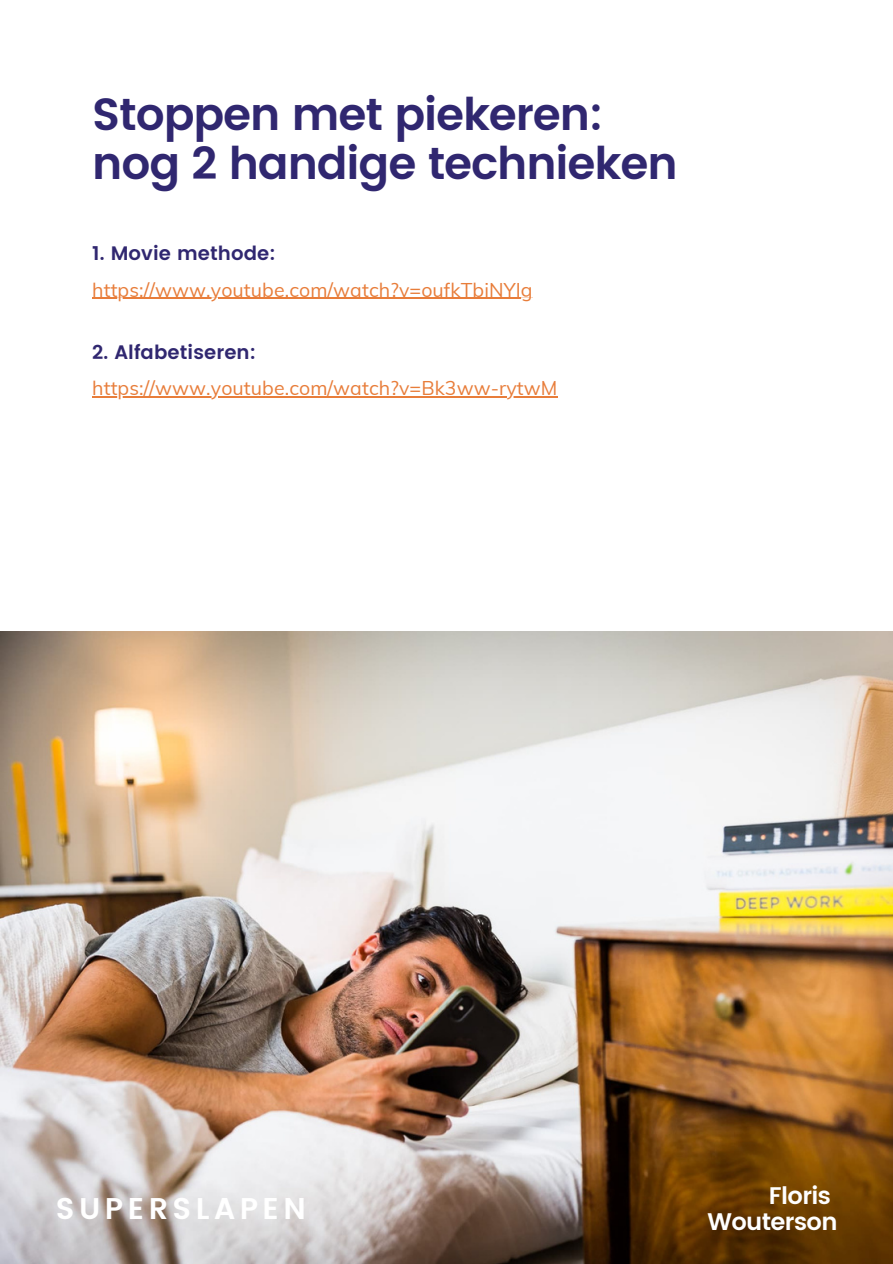
<style>
.page{position:relative;width:893px;height:1264px;background:#fff}
.page>*{position:absolute;margin:0;border:0;box-sizing:border-box;transform-origin:0 0}
.t1{font:600 45px/49.5px "Poppins";letter-spacing:-.025em;color:#302770}
.t2{font:600 30px "Poppins";letter-spacing:.15em;color:#fff}
.t3{font:600 24px/25.8px "Poppins";letter-spacing:-.025em;color:#fff;text-align:right}
.t4{font:19.5px "Muli";letter-spacing:.005em;color:#e87d3a}
.t5{font:600 19.5px "Poppins";letter-spacing:.005em;color:#302770}
</style>
<div class="page">
<hr style="left:92px;top:298px;width:440px;height:1px;background:#e87d3a">
<hr style="left:92px;top:396px;width:465px;height:1px;background:#e87d3a">
<img style="left:0;top:631px;width:892px;height:632px">
<h1 class="t1" style="left:92px;top:89px;width:586px">Stoppen met piekeren: nog 2 handige technieken</h1>
<h4 class="t5" style="left:92px;top:241px;width:185px">1. Movie methode:</h4>
<h4 class="t4" style="left:92px;top:277px;width:442px">https://www.youtube.com/watch?v=oufkTbiNYIg</h4>
<p class="t5" style="left:92px;top:341px;width:165px">2. Alfabetiseren:</p>
<p class="t4" style="left:92px;top:376px;width:466px">https://www.youtube.com/watch?v=Bk3ww-rytwM</p>
<h2 class="t2" style="left:56px;top:1191px;width:251px">SUPERSLAPEN</h2>
<h3 class="t3" style="left:707px;top:1182px;width:132px">Floris<br>Wouterson</h3>
</div>
